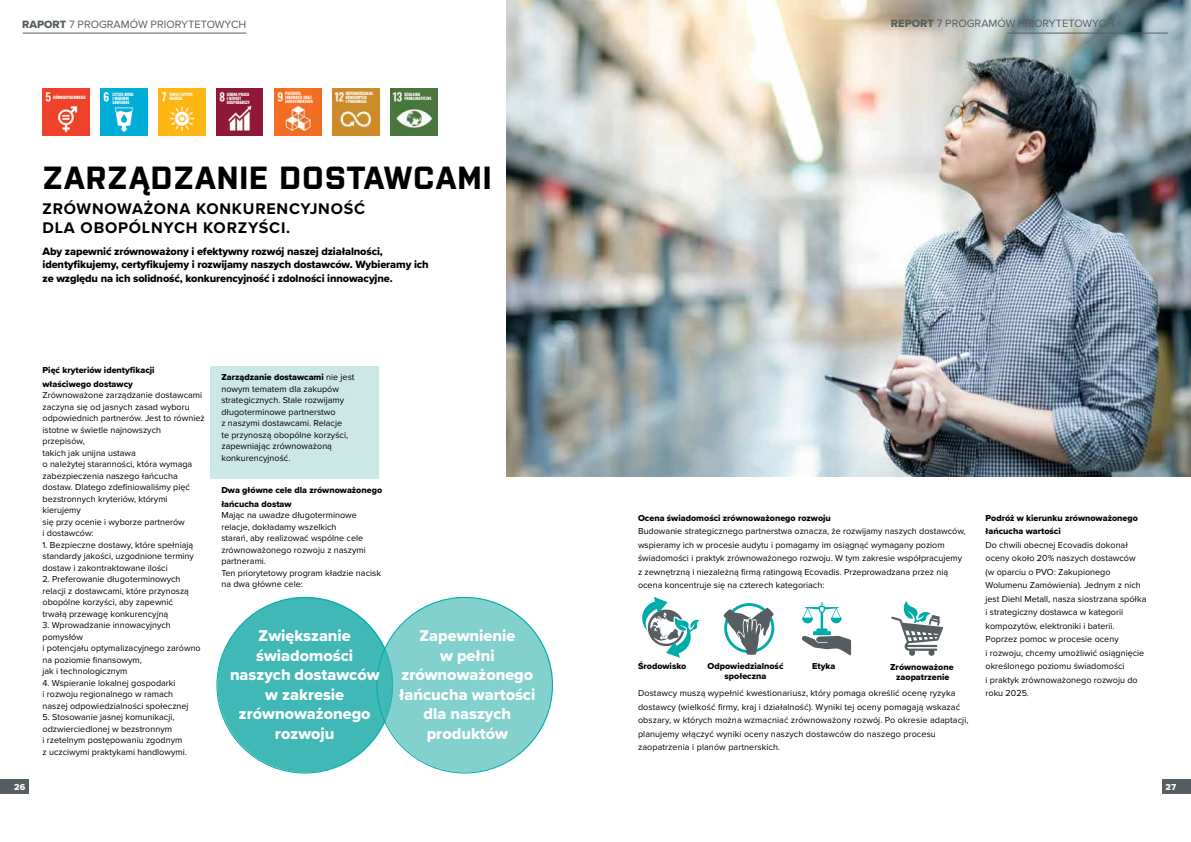
<style>
.page{position:relative;width:1191px;height:842px;background:#fff}
.page>*{position:absolute;margin:0;border:0;box-sizing:border-box;transform-origin:0 0}
.t1{font:700 32px "Purista";letter-spacing:.03em;color:#000}
.t2{font:16.3px/19.5px "Proxima Nova Extrabld";color:#fff;text-align:center}
.t3{font:700 16px/19px "Proxima Nova";letter-spacing:.05em;color:#000}
.t4{font:11px/13.5px "Proxima Nova Extrabld";letter-spacing:-.01em;color:#000}
.t5{font:11px "Proxima Nova";color:#565e61}
.t6{font:9px/11.5px "Proxima Nova";color:#000}
.t7{font:9px/13.5px "Proxima Nova Extrabld";color:#000}
.t8{font:9px "Proxima Nova Extrabld";color:#fff}
.t9{font:700 4px/4px "Oswald";letter-spacing:-.03em;color:#fff}
.s1{font-family:"Proxima Nova Extrabld"}
.s2{font-family:"Proxima Nova"}
</style>
<div class="page">
<img style="left:506px;top:0;width:685px;height:476px">
<div style="left:211px;top:366px;width:168px;height:113px;background:#cce8e6"></div>
<div style="left:0;top:780px;width:28px;height:14px;background:#565e61"></div>
<div style="left:1162px;top:780px;width:29px;height:14px;background:#565e61"></div>
<hr style="left:23px;top:33px;width:223px;height:1px;background:#565e61">
<hr style="left:1007px;top:33px;width:161px;height:1px;background:#565e61">
<svg style="left:642px;top:597px;width:57px;height:61px"></svg>
<svg style="left:802px;top:602px;width:49px;height:53px"></svg>
<div style="left:724px;top:603px;width:50px;height:50px;border:3px solid #00aca9;border-radius:50%"></div>
<svg style="left:723px;top:608px;width:50px;height:47px"></svg>
<svg style="left:891px;top:601px;width:52px;height:55px"></svg>
<div style="left:217px;top:597px;width:176px;height:175px;background:#3fb8b6;border-radius:50%"></div>
<div style="left:377px;top:597px;width:176px;height:175px;background:#82d1cf;border-radius:50%"></div>
<img style="left:43px;top:89px;width:46px;height:46px">
<img style="left:100px;top:89px;width:47px;height:46px">
<img style="left:158px;top:89px;width:47px;height:46px">
<img style="left:216px;top:89px;width:47px;height:46px">
<img style="left:274px;top:89px;width:47px;height:46px">
<img style="left:332px;top:89px;width:47px;height:46px">
<img style="left:390px;top:89px;width:47px;height:46px">
<p class="t5" style="left:22px;top:18px;width:226px"><span class="s1">RAPORT</span> 7 PROGRAMÓW PRIORYTETOWYCH</p>
<p class="t5" style="left:891px;top:17px;width:224px"><span class="s1">REPORT</span> 7 PROGRAMÓW PRIORYTETOWYCH</p>
<p class="t9" style="left:53px;top:95px;width:34px">RÓWNOUPRAWNIENIE</p>
<p class="t9" style="left:112px;top:92px;width:23px">CZYSTA WODA<br>I WARUNKI<br>SANITARNE</p>
<p class="t9" style="left:170px;top:92px;width:25px">TANIA I CZYSTA<br>ENERGIA</p>
<p class="t9" style="left:227px;top:92px;width:24px">GODNA PRACA<br>I WZROST<br>GOSPODARCZY</p>
<p class="t9" style="left:285px;top:91px;width:29px">PRZEMYSŁ<br>INNOWACJE ORAZ<br>INFRASTRUKTURA</p>
<p class="t9" style="left:346px;top:91px;width:29px">ODPOWIEDZIALNA<br>KONSUMPCJA<br>I PRODUKCJA</p>
<p class="t9" style="left:404px;top:92px;width:29px">DZIAŁANIA<br>PROKLIMATYCZNE</p>
<h1 class="t1" style="left:43px;top:155px;width:450px">ZARZĄDZANIE DOSTAWCAMI</h1>
<h3 class="t3" style="left:43px;top:199px;width:324px">ZRÓWNOWAŻONA KONKURENCYJNOŚĆ<br>DLA OBOPÓLNYCH KORZYŚCI.</h3>
<p class="t4" style="left:43px;top:244px;width:388px">Aby zapewnić zrównoważony i efektywny rozwój naszej działalności, identyfikujemy, certyfikujemy i rozwijamy naszych dostawców. Wybieramy ich ze względu na ich solidność, konkurencyjność i zdolności innowacyjne.</p>
<p class="t7" style="left:43px;top:363px;width:114px">Pięć kryteriów identyfikacji właściwego dostawcy</p>
<p class="t6" style="left:43px;top:389px;width:164px">Zrównoważone zarządzanie dostawcami zaczyna się od jasnych zasad wyboru odpowiednich partnerów. Jest to również istotne w świetle najnowszych przepisów,<br>takich jak unijna ustawa<br>o należytej staranności, która wymaga zabezpieczenia naszego łańcucha dostaw. Dlatego zdefiniowaliśmy pięć bezstronnych kryteriów, którymi kierujemy<br>się przy ocenie i wyborze partnerów<br>i dostawców:</p>
<p class="t6" style="left:43px;top:539px;width:153px;text-align:justify">1. Bezpieczne dostawy, które spełniają standardy jakości, uzgodnione terminy dostaw i zakontraktowane ilości</p>
<p class="t6" style="left:43px;top:573px;width:148px">2. Preferowanie długoterminowych relacji z dostawcami, które przynoszą obopólne korzyści, aby zapewnić trwałą przewagę konkurencyjną</p>
<p class="t6" style="left:43px;top:619px;width:160px">3. Wprowadzanie innowacyjnych pomysłów<br>i potencjału optymalizacyjnego zarówno na poziomie finansowym,<br>jak i technologicznym</p>
<p class="t6" style="left:43px;top:677px;width:148px">4. Wspieranie lokalnej gospodarki<br>i rozwoju regionalnego w ramach naszej odpowiedzialności społecznej</p>
<p class="t6" style="left:43px;top:712px;width:146px">5. Stosowanie jasnej komunikacji, odzwierciedlonej w bezstronnym<br>i rzetelnym postępowaniu zgodnym z uczciwymi praktykami handlowymi.</p>
<p class="t7" style="left:221px;top:370px;width:135px">Zarządzanie dostawcami <span class="s2">nie jest</span></p>
<p class="t6" style="left:221px;top:383px;width:128px">nowym tematem dla zakupów strategicznych. Stale rozwijamy długoterminowe partnerstwo<br>z naszymi dostawcami. Relacje te przynoszą obopólne korzyści, zapewniając zrównoważoną konkurencyjność.</p>
<p class="t7" style="left:221px;top:484px;width:162px">Dwa główne cele dla zrównoważonego łańcucha dostaw</p>
<p class="t6" style="left:221px;top:510px;width:161px">Mając na uwadze długoterminowe relacje, dokładamy wszelkich<br>starań, aby realizować wspólne cele zrównoważonego rozwoju z naszymi partnerami.<br>Ten priorytetowy program kładzie nacisk na dwa główne cele:</p>
<h2 class="t2" style="left:230px;top:626px;width:151px">Zwiększanie świadomości naszych dostawców w zakresie zrównoważonego rozwoju</h2>
<h2 class="t2" style="left:399px;top:626px;width:138px">Zapewnienie<br>w pełni zrównoważonego łańcucha wartości dla naszych produktów</h2>
<p class="t7" style="left:638px;top:511px;width:194px">Ocena świadomości zrównoważonego rozwoju</p>
<p class="t6" style="left:638px;top:525px;width:329px;line-height:13.5px">Budowanie strategicznego partnerstwa oznacza, że rozwijamy naszych dostawców, wspieramy ich w procesie audytu i pomagamy im osiągnąć wymagany poziom świadomości i praktyk zrównoważonego rozwoju. W tym zakresie współpracujemy z zewnętrzną i niezależną firmą ratingową Ecovadis. Przeprowadzana przez nią ocena koncentruje się na czterech kategoriach:</p>
<p class="t7" style="left:638px;top:659px;width:50px">Środowisko</p>
<p class="t7" style="left:707px;top:661px;width:77px;line-height:9.5px;text-align:center">Odpowiedzialność społeczna</p>
<p class="t7" style="left:812px;top:659px;width:25px">Etyka</p>
<p class="t7" style="left:890px;top:661px;width:65px;line-height:10.8px;text-align:center">Zrównoważone zaopatrzenie</p>
<p class="t6" style="left:638px;top:687px;width:332px;line-height:13.5px">Dostawcy muszą wypełnić kwestionariusz, który pomaga określić ocenę ryzyka dostawcy (wielkość firmy, kraj i działalność). Wyniki tej oceny pomagają wskazać obszary, w których można wzmacniać zrównoważony rozwój. Po okresie adaptacji, planujemy włączyć wyniki oceny naszych dostawców do naszego procesu zaopatrzenia i planów partnerskich.</p>
<p class="t7" style="left:985px;top:511px;width:154px">Podróż w kierunku zrównoważonego łańcucha wartości</p>
<p class="t6" style="left:985px;top:538px;width:162px;line-height:13.5px">Do chwili obecnej Ecovadis dokonał oceny około 20% naszych dostawców (w oparciu o PVO: Zakupionego Wolumenu Zamówienia). Jednym z nich jest Diehl Metall, nasza siostrzana spółka i strategiczny dostawca w kategorii kompozytów, elektroniki i baterii.<br>Poprzez pomoc w procesie oceny<br>i rozwoju, chcemy umożliwić osiągnięcie określonego poziomu świadomości<br>i praktyk zrównoważonego rozwoju do roku 2025.</p>
<p class="t8" style="left:14px;top:780px;width:13px">26</p>
<p class="t8" style="left:1165px;top:780px;width:12px">27</p>
</div>
